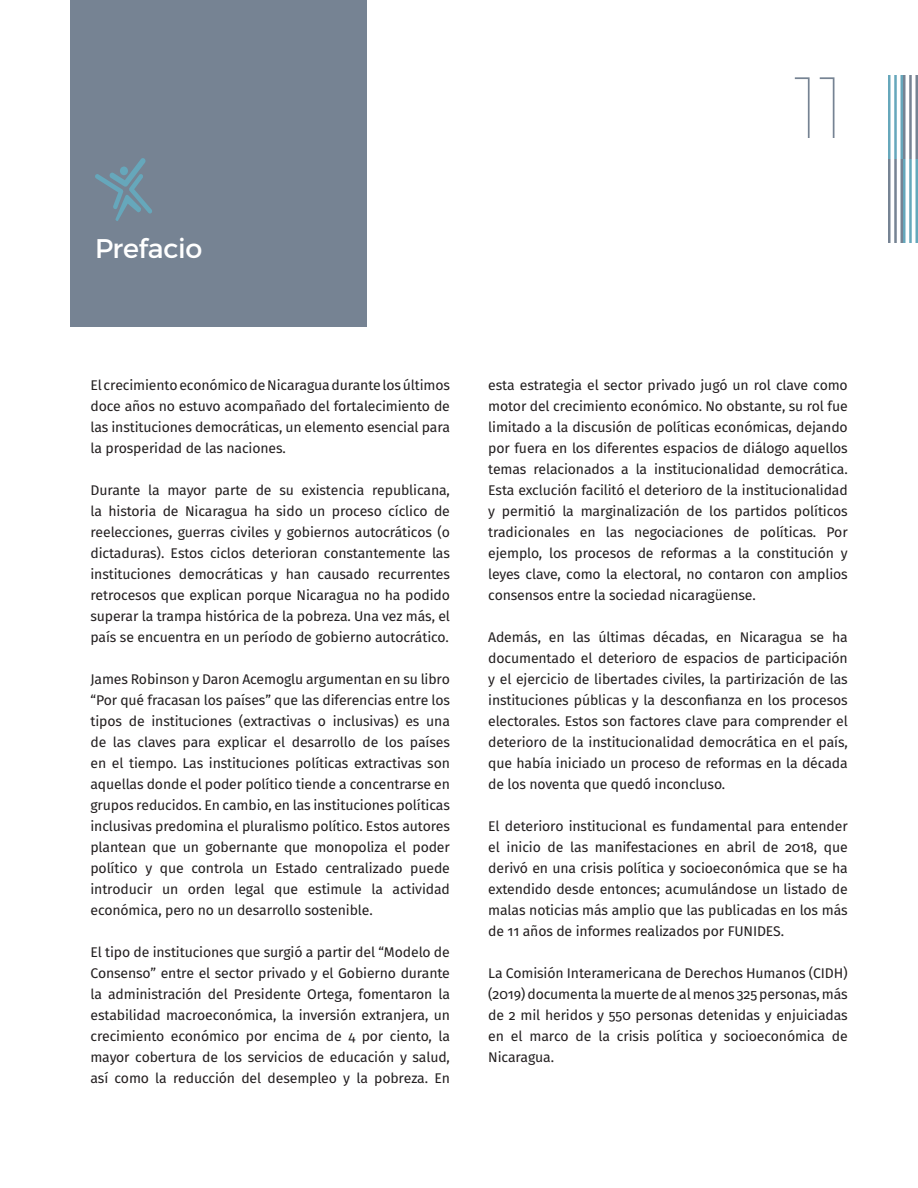
<style>
.page{position:relative;width:918px;height:1188px;background:#fff}
.page>*{position:absolute;margin:0;border:0;box-sizing:border-box;transform-origin:0 0}
.t1{font:100 86.85px "Montserrat";color:#768393}
.t2{font:27px "Montserrat";letter-spacing:-.015em;color:#fff}
.Párrafo{font:14.1px/21px "Fira Sans";letter-spacing:-.01em;color:#231f20;text-align:justify}
</style>
<div class="page">
<div style="left:70px;top:0;width:297px;height:327px;background:#768393"></div>
<svg style="left:95px;top:158px;width:57px;height:63px"></svg>
<hr style="left:888px;top:159px;width:3px;height:84px;background:#768393">
<hr style="left:894px;top:159px;width:3px;height:84px;background:#768393">
<hr style="left:900px;top:159px;width:3px;height:84px;background:#768393">
<hr style="left:888px;top:75px;width:3px;height:84px;background:#66a7bb">
<hr style="left:894px;top:75px;width:3px;height:84px;background:#66a7bb">
<hr style="left:900px;top:75px;width:3px;height:84px;background:#66a7bb">
<hr style="left:915px;top:75px;width:3px;height:84px;background:#768393">
<hr style="left:909px;top:75px;width:3px;height:84px;background:#768393">
<hr style="left:903px;top:75px;width:3px;height:84px;background:#768393">
<hr style="left:915px;top:159px;width:3px;height:84px;background:#66a7bb">
<hr style="left:909px;top:159px;width:3px;height:84px;background:#66a7bb">
<hr style="left:903px;top:159px;width:3px;height:84px;background:#66a7bb">
<p class="t2" style="left:95px;top:232px;width:109px">Prefacio</p>
<p class="t1" style="left:793px;top:54px;width:56px">11</p>
<p class="Párrafo" style="left:90px;top:374px;width:361px">El crecimiento económico de Nicaragua durante los últimos doce años no estuvo acompañado del fortalecimiento de las instituciones democráticas, un elemento esencial para la prosperidad de las naciones.</p>
<p class="Párrafo" style="left:90px;top:479px;width:361px">Durante la mayor parte de su existencia republicana, la historia de Nicaragua ha sido un proceso cíclico de reelecciones, guerras civiles y gobiernos autocráticos (o dictaduras). Estos ciclos deterioran constantemente las instituciones democráticas y han causado recurrentes retrocesos que explican porque Nicaragua no ha podido superar la trampa histórica de la pobreza. Una vez más, el país se encuentra en un período de gobierno autocrático.</p>
<p class="Párrafo" style="left:90px;top:668px;width:361px">James Robinson y Daron Acemoglu argumentan en su libro “Por qué fracasan los países” que las diferencias entre los tipos de instituciones (extractivas o inclusivas) es una de las claves para explicar el desarrollo de los países en el tiempo. Las instituciones políticas extractivas son aquellas donde el poder político tiende a concentrarse en grupos reducidos. En cambio, en las instituciones políticas inclusivas predomina el pluralismo político. Estos autores plantean que un gobernante que monopoliza el poder político y que controla un Estado centralizado puede introducir un orden legal que estimule la actividad económica, pero no un desarrollo sostenible.</p>
<p class="Párrafo" style="left:90px;top:941px;width:361px">El tipo de instituciones que surgió a partir del “Modelo de Consenso” entre el sector privado y el Gobierno durante la administración del Presidente Ortega, fomentaron la estabilidad macroeconómica, la inversión extranjera, un crecimiento económico por encima de 4 por ciento, la mayor cobertura de los servicios de educación y salud, así como la reducción del desempleo y la pobreza. En</p>
<p class="Párrafo" style="left:488px;top:374px;width:361px">esta estrategia el sector privado jugó un rol clave como motor del crecimiento económico. No obstante, su rol fue limitado a la discusión de políticas económicas, dejando por fuera en los diferentes espacios de diálogo aquellos temas relacionados a la institucionalidad democrática.<br>Esta exclución facilitó el deterioro de la institucionalidad y permitió la marginalización de los partidos políticos tradicionales en las negociaciones de políticas. Por ejemplo, los procesos de reformas a la constitución y leyes clave, como la electoral, no contaron con amplios consensos entre la sociedad nicaragüense.</p>
<p class="Párrafo" style="left:488px;top:626px;width:361px">Además, en las últimas décadas, en Nicaragua se ha documentado el deterioro de espacios de participación y el ejercicio de libertades civiles, la partirización de las instituciones públicas y la desconfianza en los procesos electorales. Estos son factores clave para comprender el deterioro de la institucionalidad democrática en el país, que había iniciado un proceso de reformas en la década de los noventa que quedó inconcluso.</p>
<p class="Párrafo" style="left:488px;top:815px;width:361px">El deterioro institucional es fundamental para entender el inicio de las manifestaciones en abril de 2018, que derivó en una crisis política y socioeconómica que se ha extendido desde entonces; acumulándose un listado de malas noticias más amplio que las publicadas en los más de 11 años de informes realizados por FUNIDES.</p>
<p class="Párrafo" style="left:488px;top:962px;width:361px">La Comisión Interamericana de Derechos Humanos (CIDH) (2019) documenta la muerte de al menos 325 personas, más de 2 mil heridos y 550 personas detenidas y enjuiciadas en el marco de la crisis política y socioeconómica de Nicaragua.</p>
</div>
